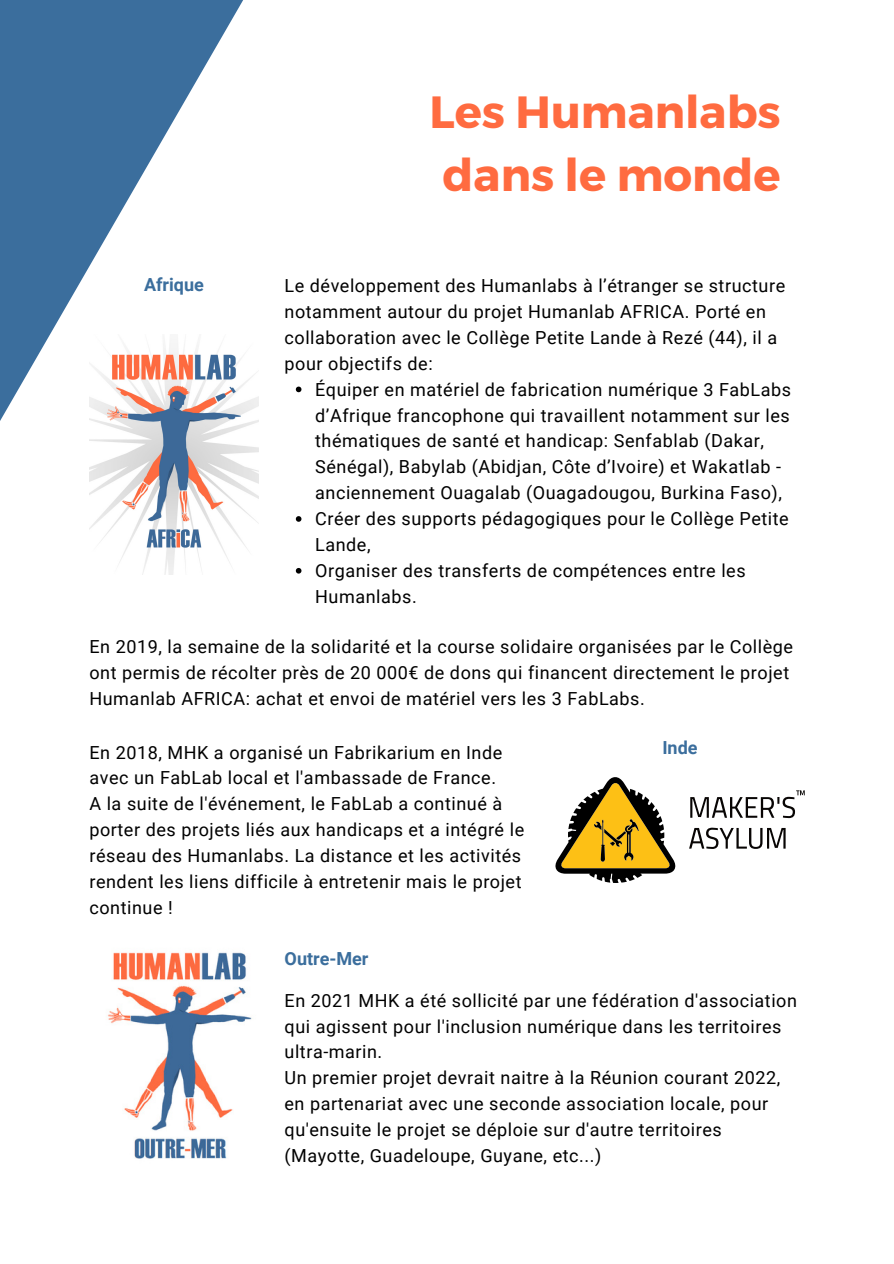
<style>
.page{position:relative;width:894px;height:1264px;background:#fff}
.page>*{position:absolute;margin:0;border:0;box-sizing:border-box;transform-origin:0 0}
.t1{font:700 45.15px "Montserrat";color:#ff6b40}
.t2{font:18px/26px "Roboto";letter-spacing:.03em;color:#000}
.t3{font:700 18px "Roboto";color:#3b6e9d}
</style>
<div class="page">
<svg style="left:0;top:0;width:243px;height:421px;fill:#3b6e9d"></svg>
<img style="left:89px;top:335px;width:169px;height:240px">
<svg style="left:555px;top:777px;width:121px;height:106px"></svg>
<svg style="left:689px;top:790px;width:115px;height:59px"></svg>
<img style="left:108px;top:952px;width:144px;height:207px">
<svg style="left:296px;top:386px;width:5px;height:6px"></svg>
<svg style="left:296px;top:516px;width:5px;height:6px"></svg>
<svg style="left:296px;top:568px;width:5px;height:5px"></svg>
<p class="t3" style="left:144px;top:274px;width:61px">Afrique</p>
<p class="t1" style="left:429px;top:82px;width:352px">Les Humanlabs</p>
<p class="t1" style="left:442px;top:145px;width:339px">dans le monde</p>
<p class="t2" style="left:284px;top:273px;width:502px">Le développement des Humanlabs à l’étranger se structure notamment autour du projet Humanlab AFRICA. Porté en collaboration avec le Collège Petite Lande à Rezé (44), il a pour objectifs de:</p>
<p class="t2" style="left:315px;top:376px;width:477px">Équiper en matériel de fabrication numérique 3 FabLabs d’Afrique francophone qui travaillent notamment sur les thématiques de santé et handicap: Senfablab (Dakar, Sénégal), Babylab (Abidjan, Côte d’Ivoire) et Wakatlab - anciennement Ouagalab (Ouagadougou, Burkina Faso),</p>
<p class="t2" style="left:315px;top:506px;width:475px">Créer des supports pédagogiques pour le Collège Petite<br>Lande,</p>
<p class="t2" style="left:315px;top:558px;width:432px">Organiser des transferts de compétences entre les<br>Humanlabs.</p>
<p class="t2" style="left:89px;top:634px;width:705px">En 2019, la semaine de la solidarité et la course solidaire organisées par le Collège ont permis de récolter près de 20 000€ de dons qui financent directement le projet<br>Humanlab AFRICA: achat et envoi de matériel vers les 3 FabLabs.</p>
<p class="t2" style="left:89px;top:739px;width:414px">En 2018, MHK a organisé un Fabrikarium en Inde avec un FabLab local et l'ambassade de France.</p>
<p class="t2" style="left:89px;top:791px;width:436px">A la suite de l'événement, le FabLab a continué à porter des projets liés aux handicaps et a intégré le réseau des Humanlabs. La distance et les activités rendent les liens difficile à entretenir mais le projet continue !</p>
<p class="t3" style="left:284px;top:948px;width:85px">Outre-Mer</p>
<p class="t3" style="left:662px;top:737px;width:37px">Inde</p>
<p class="t2" style="left:284px;top:987px;width:514px">En 2021 MHK a été sollicité par une fédération d'association qui agissent pour l'inclusion numérique dans les territoires ultra-marin.</p>
<p class="t2" style="left:284px;top:1065px;width:497px">Un premier projet devrait naitre à la Réunion courant 2022, en partenariat avec une seconde association locale, pour qu'ensuite le projet se déploie sur d'autre territoires (Mayotte, Guadeloupe, Guyane, etc...)</p>
</div>
